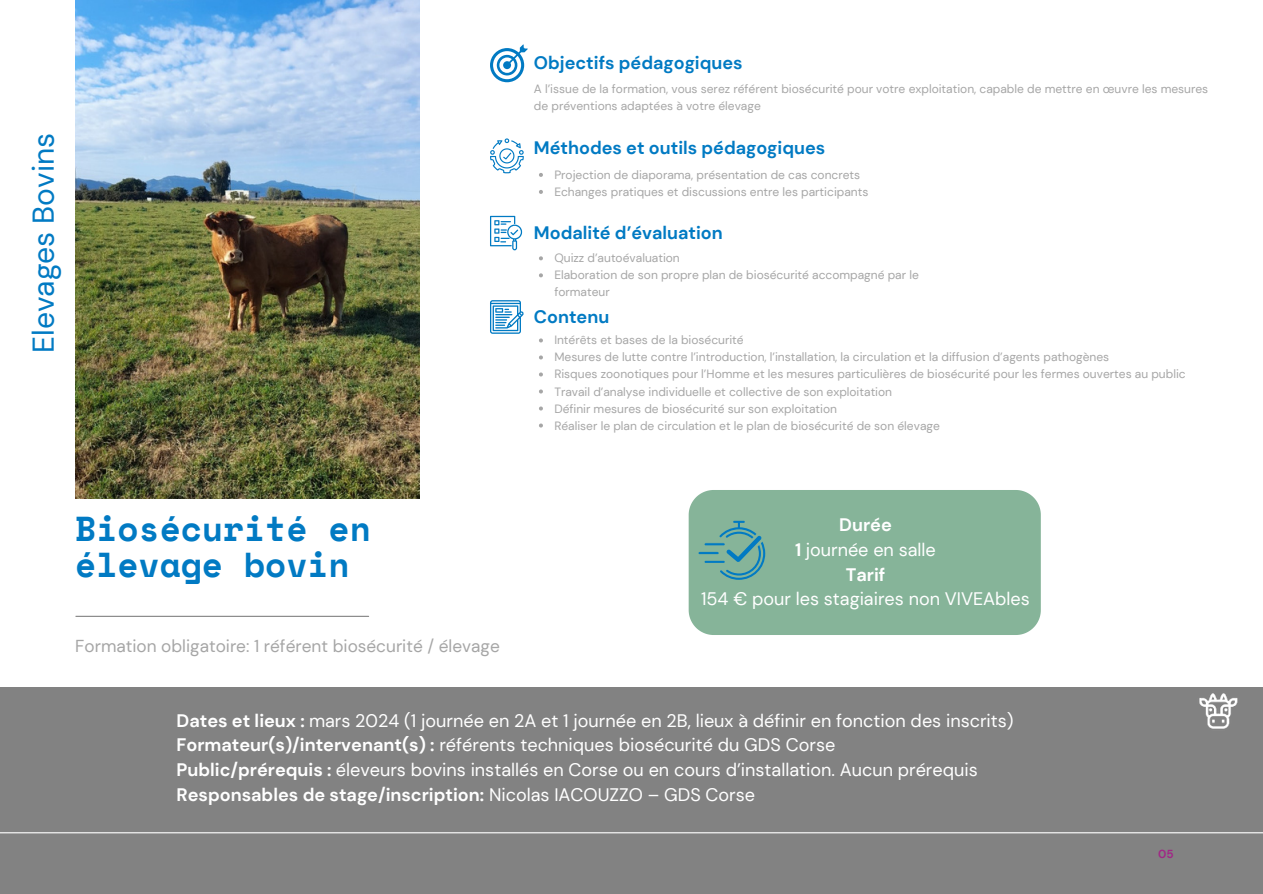
<style>
.page{position:relative;width:1263px;height:894px;background:#fff}
.page>*{position:absolute;margin:0;border:0;box-sizing:border-box;transform-origin:0 0}
.t1{font:700 34.5px/36px "Space Mono";color:#017ac3}
.t2{font:30px "DM Sans";color:#017ac3}
.t3{font:18px/24.8px "DM Sans";color:#fff;text-align:center}
.t4{font:700 18px "DM Sans";color:#017ac3}
.t5{font:17.25px "DM Sans";color:#a6a6a6}
.t6{font:12px/17px "DM Sans";color:#a6a6a6}
.t7{font:700 11.7px "DM Sans";color:#a12786}
.s1{font-weight:700}
</style>
<div class="page">
<div style="left:0;top:686px;width:1263px;height:207px;background:#828282"></div>
<hr style="left:0;top:832px;width:1263px;height:1px;background:#fff">
<img style="left:75px;top:0;width:345px;height:498px">
<hr style="left:76px;top:615px;width:293px;height:1px;background:#828282">
<svg style="left:490px;top:138px;width:34px;height:35px"></svg>
<svg style="left:490px;top:300px;width:34px;height:34px"></svg>
<svg style="left:490px;top:44px;width:38px;height:38px"></svg>
<div style="left:689px;top:490px;width:352px;height:144px;background:#86b499"></div>
<svg style="left:698px;top:520px;width:67px;height:59px;background:#6ca8a0"></svg>
<img style="left:1194px;top:686px;width:47px;height:43px">
<svg style="left:539px;top:173px;width:4px;height:4px"></svg>
<svg style="left:539px;top:190px;width:4px;height:4px"></svg>
<svg style="left:539px;top:256px;width:4px;height:4px"></svg>
<svg style="left:539px;top:273px;width:4px;height:4px"></svg>
<svg style="left:539px;top:338px;width:4px;height:4px"></svg>
<svg style="left:539px;top:355px;width:4px;height:4px"></svg>
<svg style="left:539px;top:372px;width:4px;height:4px"></svg>
<svg style="left:539px;top:389px;width:4px;height:4px"></svg>
<svg style="left:539px;top:406px;width:4px;height:4px"></svg>
<svg style="left:539px;top:423px;width:4px;height:4px"></svg>
<svg style="left:490px;top:216px;width:32px;height:34px"></svg>
<h2 class="t2" style="left:24px;top:353px;width:221px;rotate:-90deg">Elevages Bovins</h2>
<h3 class="t4" style="left:534px;top:51px;width:210px">Objectifs pédagogiques</h3>
<p class="t6" style="left:534px;top:80px;width:676px">A l’issue de la formation, vous serez référent biosécurité pour votre exploitation, capable de mettre en œuvre les mesures de préventions adaptées à votre élevage</p>
<h3 class="t4" style="left:534px;top:136px;width:293px">Méthodes et outils pédagogiques</h3>
<p class="t6" style="left:554px;top:166px;width:316px">Projection de diaporama, présentation de cas concrets<br>Echanges pratiques et discussions entre les participants</p>
<h3 class="t4" style="left:534px;top:221px;width:190px">Modalité d’évaluation</h3>
<p class="t6" style="left:554px;top:250px;width:366px">Quizz d’autoévaluation<br>Elaboration de son propre plan de biosécurité accompagné par le formateur</p>
<h3 class="t4" style="left:534px;top:304px;width:77px">Contenu</h3>
<p class="t6" style="left:554px;top:332px;width:633px">Intérêts et bases de la biosécurité<br>Mesures de lutte contre l’introduction, l’installation, la circulation et la diffusion d’agents pathogènes<br>Risques zoonotiques pour l’Homme et les mesures particulières de biosécurité pour les fermes ouvertes au public Travail d’analyse individuelle et collective de son exploitation<br>Définir mesures de biosécurité sur son exploitation<br>Réaliser le plan de circulation et le plan de biosécurité de son élevage</p>
<h1 class="t1" style="left:75px;top:509px;width:297px">Biosécurité en élevage bovin</h1>
<h3 class="t5" style="left:75px;top:634px;width:426px">Formation obligatoire: 1 référent biosécurité / élevage</h3>
<h3 class="t3" style="left:795px;top:512px;width:142px"><span class="s1">Durée<br>1</span> journée en salle<br><span class="s1">Tarif</span></h3>
<h3 class="t3" style="left:701px;top:586px;width:330px">154 € pour les stagiaires non VIVEAbles</h3>
<p class="t3" style="left:177px;top:707px;width:839px;text-align:left"><span class="s1">Dates et lieux :</span> mars 2024 (1 journée en 2A et 1 journée en 2B, lieux à définir en fonction des inscrits)<br><span class="s1">Formateur(s)/intervenant(s) :</span> référents techniques biosécurité du GDS Corse<br><span class="s1">Public/prérequis :</span> éleveurs bovins installés en Corse ou en cours d’installation. Aucun prérequis <span class="s1">Responsables de stage/inscription:</span> Nicolas IACOUZZO – GDS Corse</p>
<p class="t7" style="left:1158px;top:845px;width:17px">05</p>
</div>
